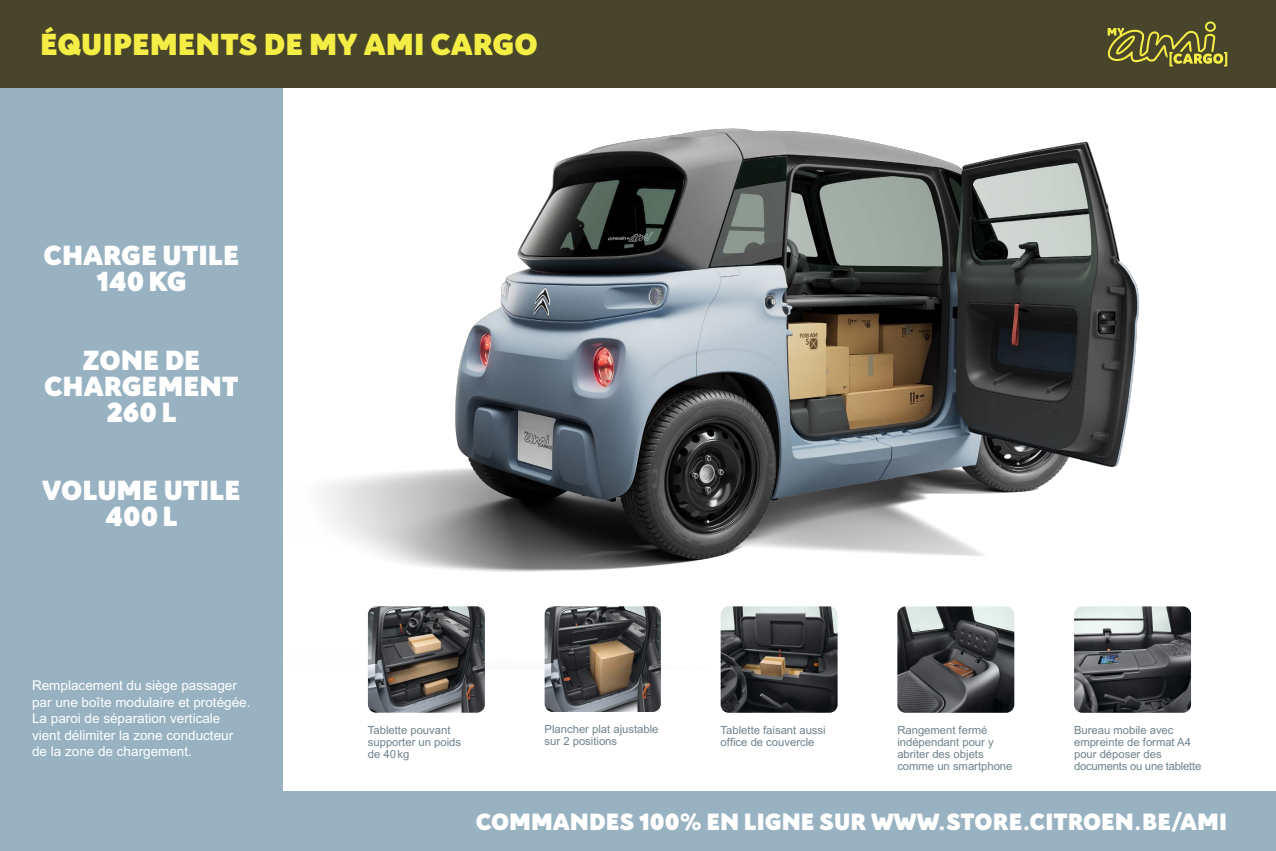
<style>
.page{position:relative;width:1276px;height:851px;background:#fff}
.page>*{position:absolute;margin:0;border:0;box-sizing:border-box;transform-origin:0 0}
.t1{font:900 33px "Citroen";color:#f4ed45}
.t2{font:900 30px/26.1px "Citroen";color:#fff;text-align:center}
.t3{font:900 25.5px "Citroen";color:#fff}
.t4{font:13.5px/16.5px "Arial MT Std";color:#fff}
.t5{font:11.25px/12px "Arial MT Std";color:#6e818c}
</style>
<div class="page">
<div style="left:0;top:73px;width:283px;height:727px;background:#98b2c2"></div>
<img style="left:283px;top:87px;width:993px;height:581px">
<img style="left:720px;top:606px;width:117px;height:106px">
<img style="left:544px;top:606px;width:117px;height:105px">
<img style="left:368px;top:606px;width:117px;height:106px">
<img style="left:1074px;top:606px;width:117px;height:106px">
<img style="left:897px;top:606px;width:117px;height:106px">
<div style="left:0;top:791px;width:1276px;height:59px;background:#98b2c2"></div>
<div style="left:0;top:0;width:1276px;height:87px;background:#49452a"></div>
<svg style="left:1107px;top:21px;width:120px;height:45px"></svg>
<p class="t1" style="left:40px;top:20px;width:499px">ÉQUIPEMENTS DE MY AMI CARGO</p>
<p class="t2" style="left:43px;top:241px;width:197px">CHARGE UTILE<br>140 KG</p>
<p class="t2" style="left:44px;top:345px;width:196px">ZONE DE<br>CHARGEMENT<br>260 L</p>
<p class="t2" style="left:42px;top:475px;width:200px">VOLUME UTILE<br>400 L</p>
<p class="t4" style="left:32px;top:677px;width:220px">Remplacement du siège passager par une boîte modulaire et protégée.<br>La paroi de séparation verticale vient délimiter la zone conducteur de la zone de chargement.</p>
<p class="t5" style="left:544px;top:723px;width:115px">Plancher plat ajustable sur 2 positions</p>
<p class="t5" style="left:897px;top:723px;width:117px">Rangement fermé indépendant pour y abriter des objets comme un smartphone</p>
<p class="t3" style="left:476px;top:802px;width:753px">COMMANDES 100% EN LIGNE SUR WWW.STORE.CITROEN.BE/AMI</p>
<p class="t5" style="left:720px;top:723px;width:107px">Tablette faisant aussi office de couvercle</p>
<p class="t5" style="left:368px;top:723px;width:95px">Tablette pouvant supporter un poids de 40 kg</p>
<p class="t5" style="left:1074px;top:723px;width:129px">Bureau mobile avec empreinte de format A4 pour déposer des documents ou une tablette</p>
</div>
